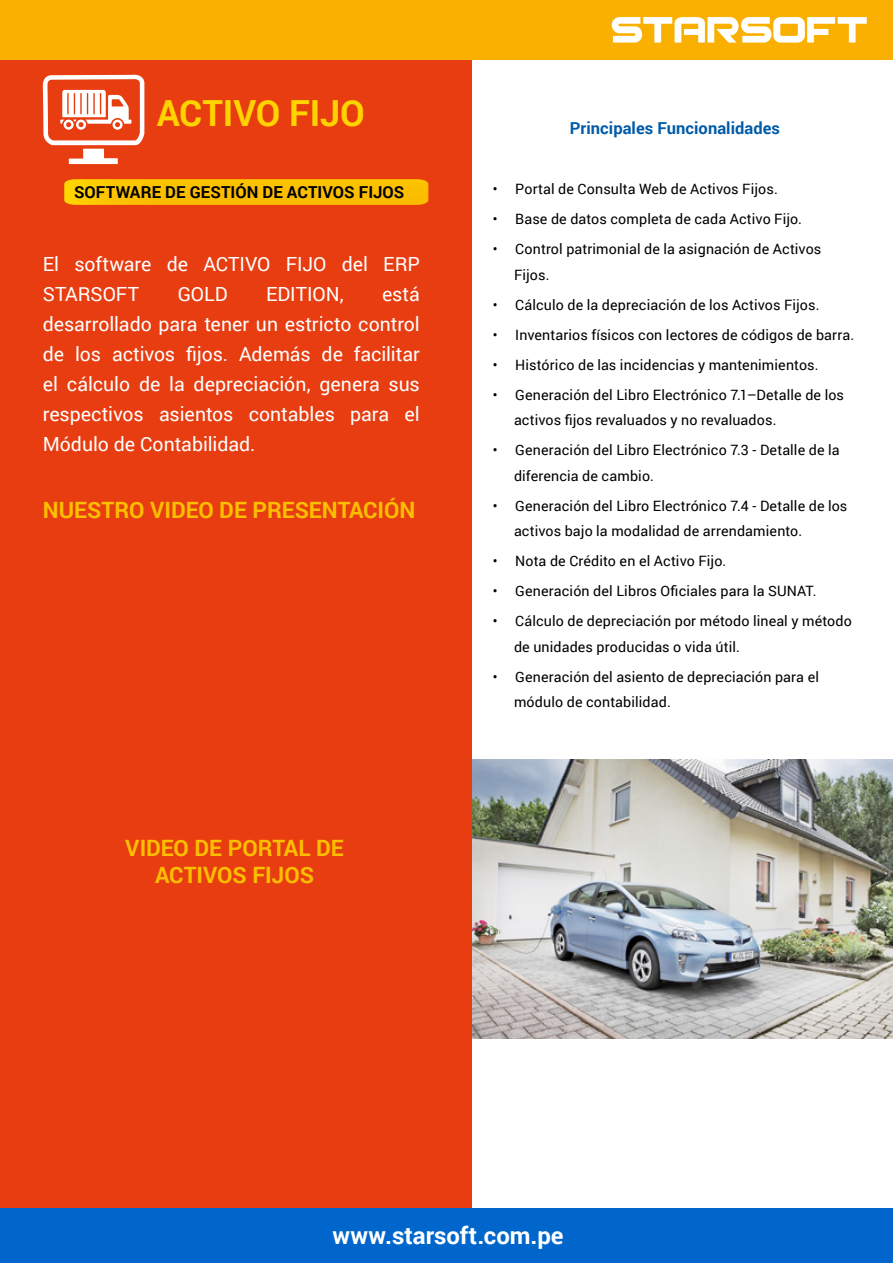
<style>
.page{position:relative;width:893px;height:1263px;background:#fff}
.page>*{position:absolute;margin:0;border:0;box-sizing:border-box;transform-origin:0 0}
.t1{font:700 36px "Roboto";letter-spacing:-.005em;color:#ffd300}
.t2{font:700 24px "Roboto";color:#fff}
.t3{font:700 22.5px/27px "Roboto";color:#fcbf00;text-align:center}
.t4{font:19.5px/30px "Roboto";letter-spacing:-.005em;color:#fff}
.t5{font:700 16.5px "Roboto";letter-spacing:.005em;color:#000}
.t6{font:700 16.5px "Roboto";letter-spacing:.005em;color:#005ba8}
.t7{font:14.25px/25.5px "Roboto";letter-spacing:.01em;color:#000}
</style>
<div class="page">
<div style="left:0;top:60px;width:472px;height:1148px;background:#e73d11"></div>
<div style="left:0;top:1208px;width:893px;height:55px;background:#06c"></div>
<div style="left:0;top:0;width:893px;height:60px;background:#f9b000"></div>
<svg style="left:612px;top:17px;width:255px;height:26px"></svg>
<svg style="left:43px;top:75px;width:101px;height:89px"></svg>
<img style="left:472px;top:760px;width:421px;height:279px">
<svg style="left:64px;top:179px;width:364px;height:26px;background:#fbbe00"></svg>
<h1 class="t1" style="left:157px;top:88px;width:209px">ACTIVO FIJO</h1>
<p class="t5" style="left:74px;top:180px;width:332px">SOFTWARE DE GESTIÓN DE ACTIVOS FIJOS</p>
<h3 class="t4" style="left:43px;top:248px;width:379px">El software de ACTIVO FIJO del ERP<br>STARSOFT</h3>
<h3 class="t4" style="left:43px;top:278px;width:378px;text-align:justify;text-indent:339px">está desarrollado para tener un estricto control de los activos fijos. Además de facilitar el cálculo de la depreciación, genera sus respectivos asientos contables para el Módulo de Contabilidad.</h3>
<h3 class="t4" style="left:178px;top:278px;width:51px">GOLD</h3>
<h3 class="t4" style="left:266px;top:278px;width:79px">EDITION,</h3>
<h3 class="t3" style="left:43px;top:496px;width:374px">NUESTRO VIDEO DE PRESENTACIÓN</h3>
<h3 class="t3" style="left:125px;top:834px;width:220px">VIDEO DE PORTAL DE<br>ACTIVOS FIJOS</h3>
<p class="t6" style="left:570px;top:117px;width:212px">Principales Funcionalidades</p>
<p class="t7" style="left:493px;top:176px;width:287px">• Portal de Consulta Web de Activos Fijos.</p>
<p class="t7" style="left:493px;top:206px;width:311px">• Base de datos completa de cada Activo Fijo.</p>
<p class="t7" style="left:514px;top:236px;width:309px;text-indent:-21px">• Control patrimonial de la asignación de Activos<br>Fijos.</p>
<p class="t7" style="left:493px;top:291px;width:328px">• Cálculo de la depreciación de los Activos Fijos.</p>
<p class="t7" style="left:493px;top:321px;width:363px">• Inventarios físicos con lectores de códigos de barra.</p>
<p class="t7" style="left:493px;top:351px;width:327px">• Histórico de las incidencias y mantenimientos.</p>
<p class="t7" style="left:514px;top:381px;width:331px;text-indent:-21px">• Generación del Libro Electrónico 7.1–Detalle de los activos fijos revaluados y no revaluados.</p>
<p class="t7" style="left:514px;top:437px;width:327px;text-indent:-21px">• Generación del Libro Electrónico 7.3 - Detalle de la diferencia de cambio.</p>
<p class="t7" style="left:514px;top:492px;width:335px;text-indent:-21px">• Generación del Libro Electrónico 7.4 - Detalle de los activos bajo la modalidad de arrendamiento.</p>
<p class="t7" style="left:493px;top:548px;width:235px">• Nota de Crédito en el Activo Fijo.</p>
<p class="t7" style="left:493px;top:578px;width:326px">• Generación del Libros Oficiales para la SUNAT.</p>
<p class="t7" style="left:514px;top:608px;width:339px;text-indent:-21px">• Cálculo de depreciación por método lineal y método de unidades producidas o vida útil.</p>
<p class="t7" style="left:514px;top:663px;width:306px;text-indent:-21px">• Generación del asiento de depreciación para el módulo de contabilidad.</p>
<h2 class="t2" style="left:332px;top:1218px;width:233px">www.starsoft.com.pe</h2>
</div>
